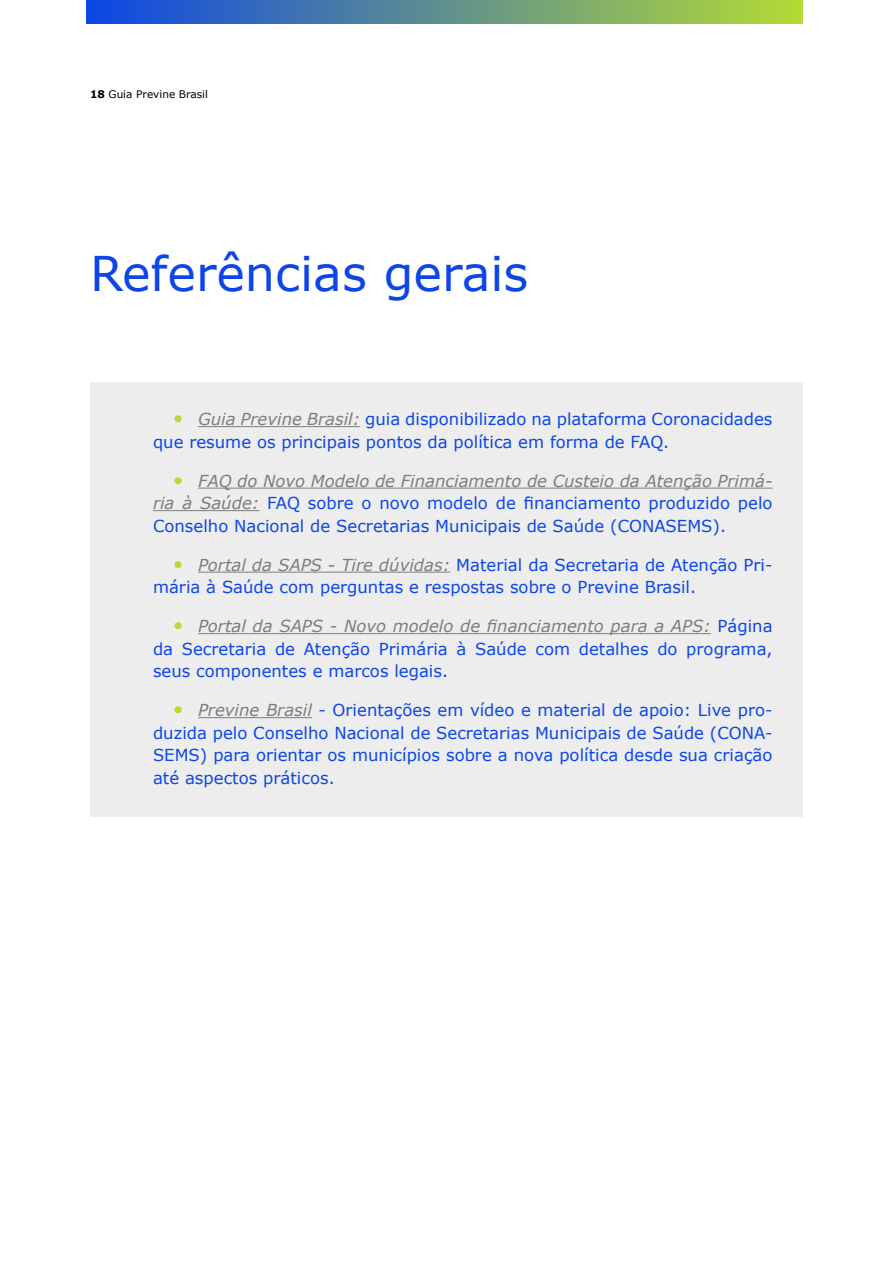
<style>
.page{position:relative;width:893px;height:1263px;background:#fff}
.page>*{position:absolute;margin:0;border:0;box-sizing:border-box;transform-origin:0 0}
.t1{font:47.85px "Verdana";color:#0d45e6}
.t2{font:16.5px/22.5px "Verdana";color:#0c46e6;text-align:justify}
.t3{font:10.5px "Verdana";color:#000}
.s1{font-weight:700}
.s2{font-style:italic;font-size:19.5px;color:#b5dc33}
.s3{font-style:italic;color:#7d7d7d}
</style>
<div class="page">
<div style="left:86px;top:0;width:716px;height:24px;background:linear-gradient(to right,#0c46e6,#b3da35)"></div>
<div style="left:90px;top:383px;width:712px;height:98px;background:#ededed"></div>
<hr style="left:198px;top:426px;width:162px;height:1px;background:#7d7d7d">
<div style="left:90px;top:444px;width:712px;height:121px;background:#ededed"></div>
<hr style="left:198px;top:488px;width:574px;height:1px;background:#7d7d7d">
<hr style="left:153px;top:510px;width:106px;height:1px;background:#7d7d7d">
<div style="left:90px;top:528px;width:712px;height:99px;background:#ededed"></div>
<hr style="left:198px;top:572px;width:252px;height:1px;background:#7d7d7d">
<div style="left:90px;top:590px;width:712px;height:121px;background:#ededed"></div>
<hr style="left:198px;top:633px;width:513px;height:1px;background:#7d7d7d">
<div style="left:90px;top:674px;width:712px;height:143px;background:#ededed"></div>
<hr style="left:198px;top:717px;width:114px;height:1px;background:#7d7d7d">
<p class="t3" style="left:90px;top:87px;width:119px"><span class="s1">18</span> Guia Previne Brasil</p>
<h1 class="t1" style="left:90px;top:241px;width:440px">Referências gerais</h1>
<p class="t2" style="left:153px;top:408px;width:621px;text-indent:19px"><span class="s2">•</span> <span class="s3">Guia Previne Brasil:</span> guia disponibilizado na plataforma Coronacidades que resume os principais pontos da política em forma de FAQ.</p>
<p class="t2" style="left:153px;top:469px;width:621px;text-indent:19px"><span class="s2">•</span> <span class="s3">FAQ do Novo Modelo de Financiamento de Custeio da Atenção Primá&shy;ria à Saúde:</span> FAQ sobre o novo modelo de financiamento produzido pelo Conselho Nacional de Secretarias Municipais de Saúde (CONASEMS).</p>
<p class="t2" style="left:153px;top:553px;width:621px;text-indent:19px"><span class="s2">•</span> <span class="s3">Portal da SAPS - Tire dúvidas:</span> Material da Secretaria de Atenção Pri&shy;mária à Saúde com perguntas e respostas sobre o Previne Brasil.</p>
<p class="t2" style="left:153px;top:615px;width:621px;text-indent:19px"><span class="s2">•</span> <span class="s3">Portal da SAPS - Novo modelo de financiamento para a APS:</span> Página da Secretaria de Atenção Primária à Saúde com detalhes do programa, seus componentes e marcos legais.</p>
<p class="t2" style="left:153px;top:699px;width:621px;text-indent:20px"><span class="s2">•</span> <span class="s3">Previne Brasil</span> - Orientações em vídeo e material de apoio: Live pro&shy;duzida pelo Conselho Nacional de Secretarias Municipais de Saúde (CONA-SEMS) para orientar os municípios sobre a nova política desde sua criação até aspectos práticos.</p>
</div>
